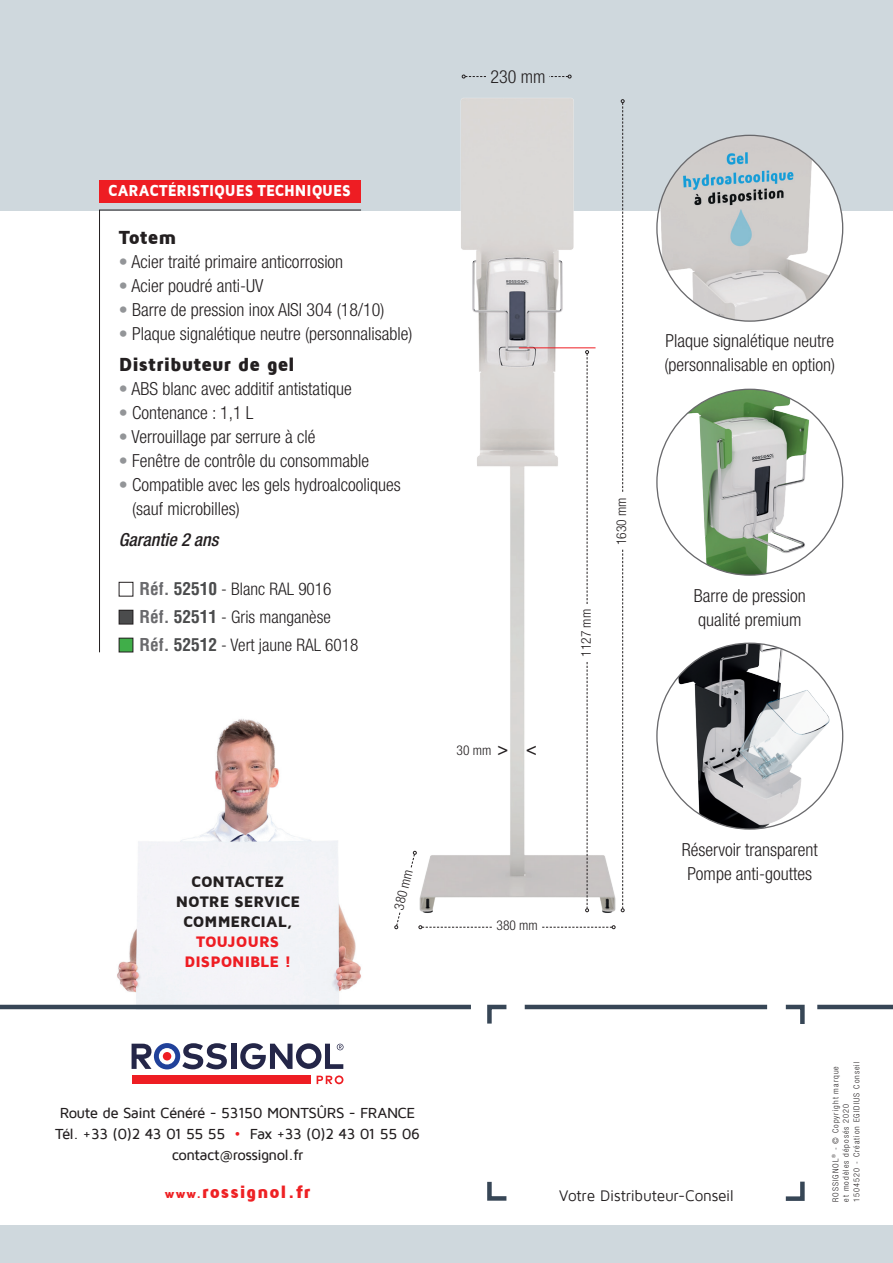
<style>
.page{position:relative;width:893px;height:1263px;background:#fff}
.page>*{position:absolute;margin:0;border:0;box-sizing:border-box;transform-origin:0 0}
.t1{font:900 19.5px "Maven Pro";letter-spacing:-.015em;color:#231f20}
.t2{font:300 condensed 18px/24px "Helvetica Neue";color:#231f20}
.t3{font:900 18px "Maven Pro";letter-spacing:.04em;color:#ee2124}
.t4{font:italic 500 condensed 18px "Helvetica Neue";color:#231f20}
.t5{font:300 condensed 17.4px/27.9px "Helvetica Neue";color:#231f20}
.t6{font:900 16.35px "Maven Pro";letter-spacing:-.005em;color:#fff;scale:.9 1}
.t7{font:15.75px "Maven Pro";letter-spacing:-.015em;color:#231f20}
.t8{font:900 15.6px/20px "Maven Pro";letter-spacing:-.005em;color:#231f20;text-align:center}
.t9{font:900 15.6px/20px "Maven Pro";letter-spacing:-.01em;color:#ee1d23;text-align:center}
.t10{font:500 15px/21px "Maven Pro";letter-spacing:-.035em;color:#231f20;text-align:center}
.t11{font:300 condensed 13.5px "Helvetica Neue";color:#231f20}
.t12{font:300 condensed 8.25px/10.5px "Helvetica Neue";letter-spacing:.12em;color:#231f20}
.s1{color:#939598}
.s2{font-family:"Helvetica";font-weight:700;color:#69696c}
.s3{font-family:"Helvetica";font-weight:700;color:#4b4c4d}
.s4{font-weight:400;font-stretch:expanded;font-size:18px}
.s5{color:#ee2124}
.s6{font-size:12px}
</style>
<div class="page">
<div style="left:0;top:0;width:893px;height:210px;background:#cfd8dd"></div>
<img style="left:106px;top:719px;width:263px;height:286px">
<div style="left:0;top:1225px;width:893px;height:38px;background:#cfd8dd"></div>
<svg style="left:317px;top:1075px;width:26px;height:9px"></svg>
<div style="left:132px;top:1076px;width:179px;height:8px;background:#ee1d23"></div>
<svg style="left:132px;top:1043px;width:95px;height:26px"></svg>
<div style="left:231px;top:1044px;width:5px;height:25px;background:#242648"></div>
<svg style="left:240px;top:1043px;width:104px;height:26px"></svg>
<hr style="left:0;top:1005px;width:471px;height:4px;background:#374656">
<hr style="left:817px;top:1005px;width:76px;height:4px;background:#374656">
<hr style="left:525px;top:1005px;width:242px;height:4px;background:#374656">
<svg style="left:487px;top:1004px;width:20px;height:20px"></svg>
<svg style="left:487px;top:1181px;width:20px;height:20px"></svg>
<svg style="left:785px;top:1004px;width:20px;height:20px"></svg>
<svg style="left:785px;top:1181px;width:20px;height:20px"></svg>
<div style="left:99px;top:180px;width:262px;height:22px;background:#ee1d23"></div>
<img style="left:412px;top:98px;width:212px;height:815px">
<svg style="left:621px;top:99px;width:4px;height:813px"></svg>
<svg style="left:462px;top:75px;width:109px;height:3px"></svg>
<div style="left:486px;top:68px;width:63px;height:16px;background:#cfd8dd"></div>
<div style="left:615px;top:493px;width:15px;height:56px;background:#fff"></div>
<img style="left:660px;top:643px;width:175px;height:186px">
<img style="left:669px;top:389px;width:147px;height:186px">
<img style="left:657px;top:135px;width:186px;height:186px;border-radius:93px">
<svg style="left:99px;top:209px;width:263px;height:444px"></svg>
<hr style="left:519px;top:348px;width:76px;height:1px;background:#ee1d23">
<svg style="left:394px;top:350px;width:221px;height:579px"></svg>
<p class="t6" style="left:108px;top:182px;width:271px">CARACTÉRISTIQUES TECHNIQUES</p>
<p class="t1" style="left:119px;top:227px;width:59px">Totem</p>
<p class="t2" style="left:119px;top:249px;width:226px"><span class="s1">•</span> Acier traité primaire anticorrosion</p>
<p class="t2" style="left:119px;top:273px;width:146px"><span class="s1">•</span> Acier poudré anti-UV</p>
<p class="t2" style="left:119px;top:297px;width:267px"><span class="s1">•</span> Barre de pression inox AISI 304 (18/10)</p>
<p class="t2" style="left:119px;top:321px;width:295px"><span class="s1">•</span> Plaque signalétique neutre (personnalisable)</p>
<p class="t1" style="left:119px;top:354px;width:178px">Distributeur de gel</p>
<p class="t2" style="left:119px;top:377px;width:234px"><span class="s1">•</span> ABS blanc avec additif antistatique</p>
<p class="t2" style="left:119px;top:401px;width:136px"><span class="s1">•</span> Contenance : 1,1 L</p>
<p class="t2" style="left:119px;top:425px;width:198px"><span class="s1">•</span> Verrouillage par serrure à clé</p>
<p class="t2" style="left:119px;top:449px;width:252px"><span class="s1">•</span> Fenêtre de contrôle du consommable</p>
<p class="t2" style="left:132px;top:473px;width:270px;text-indent:-13px"><span class="s1">•</span> Compatible avec les gels hydroalcooliques (sauf microbilles)</p>
<p class="t4" style="left:119px;top:529px;width:101px">Garantie 2 ans</p>
<p class="t5" style="left:150px;top:575px;width:210px"><span class="s2">Réf.</span> <span class="s3">52510</span> - Blanc RAL 9016<br><span class="s2">Réf.</span> <span class="s3">52511</span> - Gris manganèse<br><span class="s2">Réf.</span> <span class="s3">52512</span> - Vert jaune RAL 6018</p>
<p class="t8" style="left:176px;top:872px;width:126px">CONTACTEZ<br>NOTRE SERVICE<br>COMMERCIAL,</p>
<p class="t9" style="left:184px;top:932px;width:108px">TOUJOURS<br>DISPONIBLE !</p>
<p class="t11" style="left:391px;top:907px;width:43px;rotate:-76deg">380 mm</p>
<p class="t2" style="left:490px;top:64px;width:56px">230 mm</p>
<p class="t2" style="left:664px;top:328px;width:172px">Plaque signalétique neutre (personnalisable en option)</p>
<p class="t11" style="left:457px;top:743px;width:53px">30 mm <span class="s4">&gt;</span></p>
<p class="t11" style="left:614px;top:545px;width:49px;rotate:-90deg">1630 mm</p>
<p class="t11" style="left:578px;top:657px;width:49px;rotate:-90deg">1127 mm</p>
<p class="t11" style="left:497px;top:917px;width:43px">380 mm</p>
<p class="t2" style="left:694px;top:584px;width:114px">Barre de pression qualité premium</p>
<p class="t2" style="left:682px;top:838px;width:138px;text-align:center">Réservoir transparent<br>Pompe anti-gouttes</p>
<p class="t10" style="left:55px;top:1103px;width:366px">Route de Saint Cénéré - 53150 MONTSÛRS - FRANCE<br>Tél. +33 (0)2 43 01 55 55 <span class="s5">•</span> Fax +33 (0)2 43 01 55 06 contact@rossignol.fr</p>
<p class="t3" style="left:164px;top:1182px;width:148px"><span class="s6">www.</span>rossignol.fr</p>
<p class="t7" style="left:559px;top:1188px;width:176px">Votre Distributeur-Conseil</p>
<p class="t12" style="left:830px;top:1202px;width:142px;rotate:-90deg">ROSSIGNOL<sup>®</sup> - © Copyright marque et modèles déposés 2020<br>1504520 - Création EGIDIUS Conseil</p>
</div>
